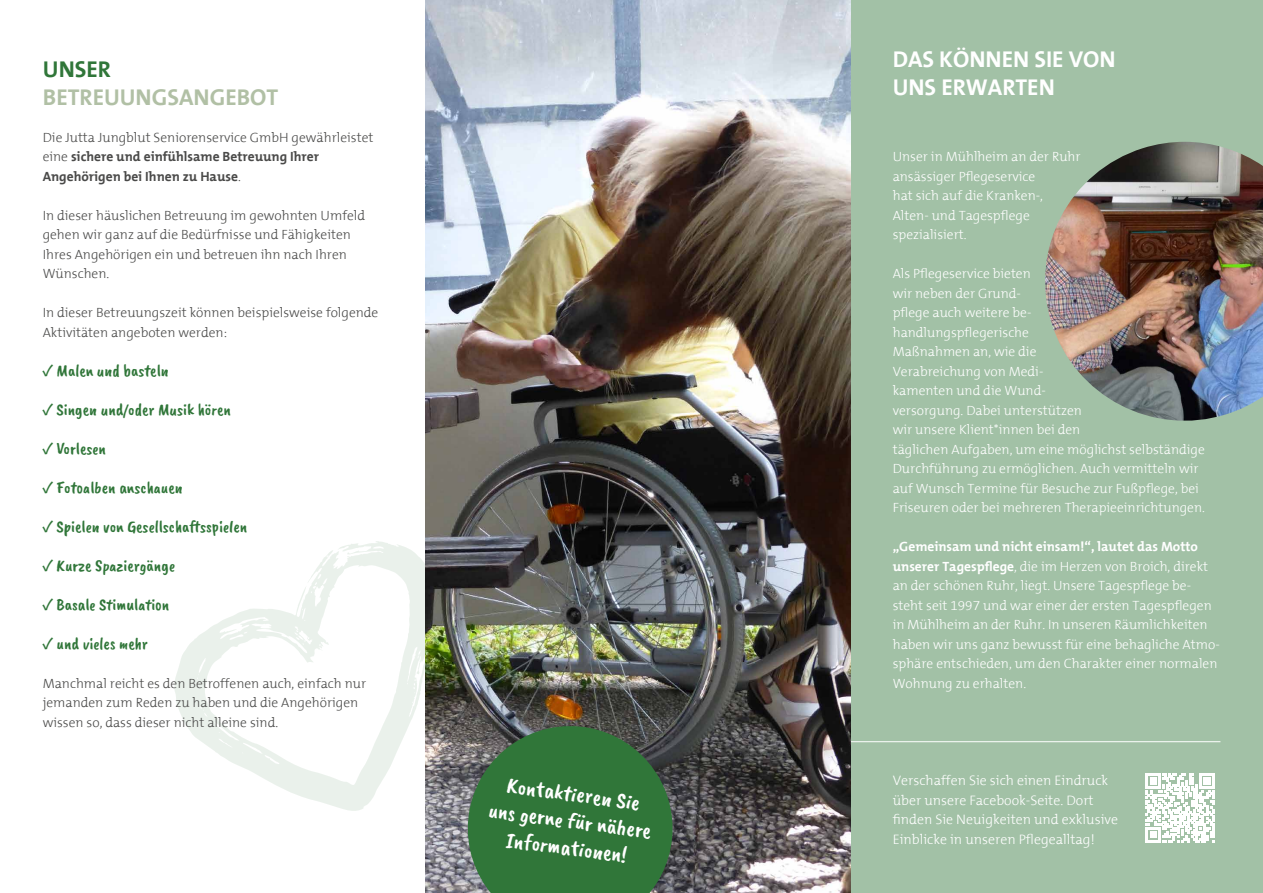
<style>
.page{position:relative;width:1263px;height:893px;background:#fff}
.page>*{position:absolute;margin:0;border:0;box-sizing:border-box;transform-origin:0 0}
.t1{font:700 23.1px/27.8px "The Mix B7";color:#fff}
.t2{font:700 23.1px "The Mix B7";color:#b1c0a5}
.t3{font:700 23.1px "The Mix B7";color:#307639}
.t4{font:22.5px/27px "Caveat Brush";color:#fff;text-align:center}
.t5{font:16.95px "Caveat Brush";color:#307639}
.t6{font:300 13.95px/19.5px "The Mix B3";color:#fff}
.t7{font:300 13.5px/19.5px "The Mix B3";color:#fff}
.t8{font:300 13.5px/19.5px "The Mix B3";color:#4a4a49}
.t9{font:700 13.5px/19.5px "The Mix B7";color:#4a4a49}
.t10{font:700 13.5px "The Mix B7";color:#fff}
.s1{font-family:"The Mix B3";font-weight:300}
.s2{font-family:"Source Sans Pro";font-weight:600}
.s3{font-family:"The Mix B7";font-weight:700}
</style>
<div class="page">
<svg style="left:174px;top:541px;width:251px;height:270px"></svg>
<div style="left:850px;top:0;width:413px;height:893px;background:#a2c1a6"></div>
<hr style="left:838px;top:741px;width:382px;height:1px;background:#fff">
<svg style="left:1146px;top:774px;width:68px;height:68px"></svg>
<img style="left:1045px;top:142px;width:218px;height:279px">
<img style="left:425px;top:0;width:425px;height:893px">
<svg style="left:456px;top:714px;width:229px;height:179px;background:#3d6e43"></svg>
<h1 class="t3" style="left:43px;top:57px;width:70px">UNSER</h1>
<h1 class="t2" style="left:43px;top:85px;width:237px">BETREUUNGSANGEBOT</h1>
<p class="t8" style="left:43px;top:128px;width:332px">Die Jutta Jungblut Seniorenservice GmbH gewährleistet</p>
<p class="t9" style="left:43px;top:147px;width:278px"><span class="s1">eine</span> sichere und einfühlsame Betreuung Ihrer<br>Angehörigen bei Ihnen zu Hause<span class="s1">.</span></p>
<p class="t8" style="left:43px;top:206px;width:324px">In dieser häuslichen Betreuung im gewohnten Umfeld gehen wir ganz auf die Bedürfnisse und Fähigkeiten Ihres Angehörigen ein und betreuen ihn nach Ihren Wünschen.</p>
<p class="t8" style="left:43px;top:304px;width:337px">In dieser Betreuungszeit können beispielsweise folgende<br>Aktivitäten angeboten werden:</p>
<p class="t5" style="left:43px;top:361px;width:127px"><span class="s2">✓</span> Malen und basteln</p>
<p class="t5" style="left:43px;top:400px;width:190px"><span class="s2">✓</span> Singen und/oder Musik hören</p>
<p class="t5" style="left:43px;top:439px;width:65px"><span class="s2">✓</span> Vorlesen</p>
<p class="t5" style="left:43px;top:478px;width:141px"><span class="s2">✓</span> Fotoalben anschauen</p>
<p class="t5" style="left:43px;top:517px;width:206px"><span class="s2">✓</span> Spielen von Gesellschaftsspielen</p>
<p class="t5" style="left:43px;top:556px;width:134px"><span class="s2">✓</span> Kurze Spaziergänge</p>
<p class="t5" style="left:43px;top:595px;width:128px"><span class="s2">✓</span> Basale Stimulation</p>
<p class="t5" style="left:43px;top:634px;width:107px"><span class="s2">✓</span> und vieles mehr</p>
<p class="t8" style="left:43px;top:674px;width:325px">Manchmal reicht es den Betroffenen auch, einfach nur jemanden zum Reden zu haben und die Angehörigen wissen so, dass dieser nicht alleine sind.</p>
<h2 class="t4" style="left:494px;top:769px;width:166px;rotate:8deg">Kontaktieren Sie uns gerne für nähere<br>Informationen!</h2>
<h1 class="t1" style="left:893px;top:46px;width:224px">DAS KÖNNEN SIE VON<br>UNS ERWARTEN</h1>
<p class="t7" style="left:893px;top:148px;width:189px">Unser in Mühlheim an der Ruhr ansässiger Pflegeservice<br>hat sich auf die Kranken-,<br>Alten- und Tagespflege spezialisiert.</p>
<p class="t7" style="left:893px;top:265px;width:314px">Als Pflegeservice bieten<br>wir neben der Grund-<br>pflege auch weitere be-<br>handlungspflegerische<br>Maßnahmen an, wie die<br>Verabreichung von Medi-<br>kamenten und die Wund-<br>versorgung. Dabei unterstützen<br>wir unsere Klient*innen bei den<br>täglichen Aufgaben, um eine möglichst selbständige Durchführung zu ermöglichen. Auch vermitteln wir auf Wunsch Termine für Besuche zur Fußpflege, bei Friseuren oder bei mehreren Therapieeinrichtungen.</p>
<p class="t10" style="left:893px;top:540px;width:307px">„Gemeinsam und nicht einsam!“, lautet das Motto</p>
<p class="t7" style="left:893px;top:557px;width:329px"><span class="s3">unserer Tagespflege</span>, die im Herzen von Broich, direkt an der schönen Ruhr, liegt. Unsere Tagespflege be&shy;steht seit 1997 und war einer der ersten Tagespflegen in Mühlheim an der Ruhr. In unseren Räumlichkeiten haben wir uns ganz bewusst für eine behagliche Atmo&shy;sphäre entschieden, um den Charakter einer normalen Wohnung zu erhalten.</p>
<p class="t6" style="left:893px;top:771px;width:227px">Verschaffen Sie sich einen Eindruck über unsere Facebook-Seite. Dort finden Sie Neuigkeiten und exklusive Einblicke in unseren Pflegealltag!</p>
</div>
